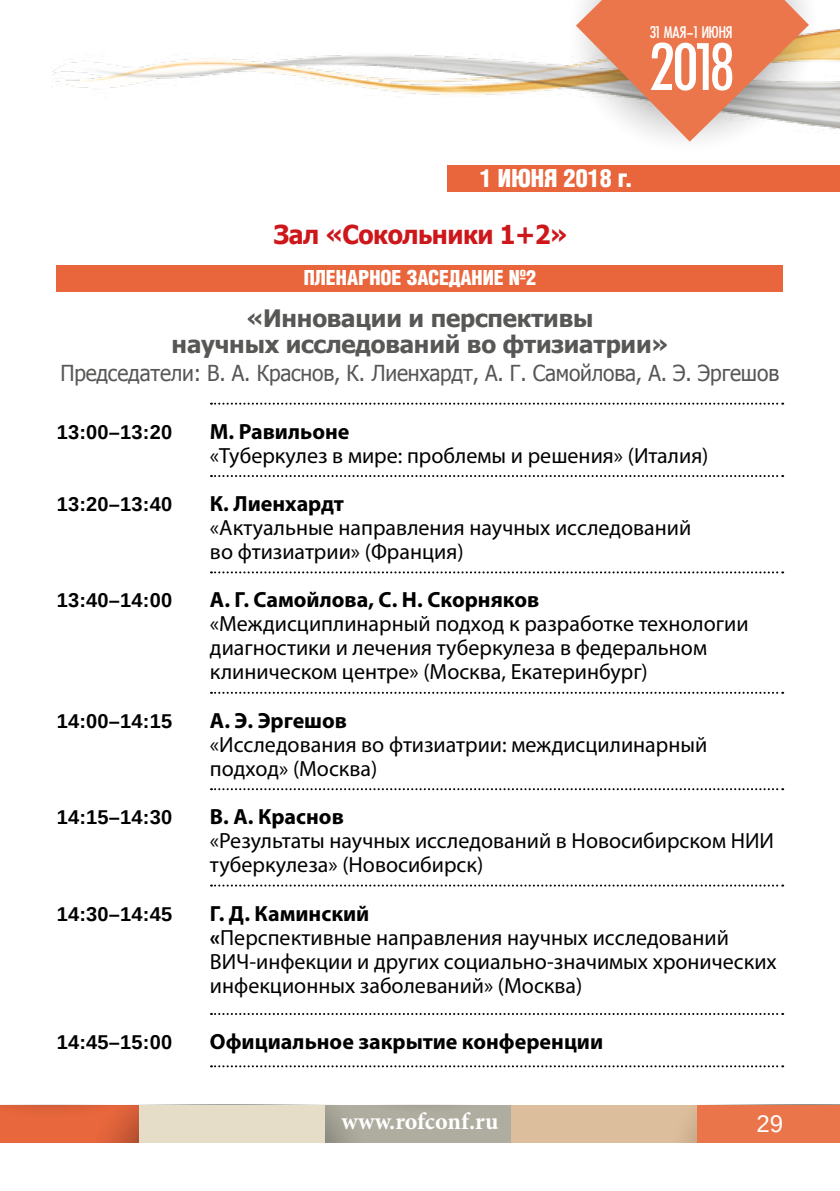
<style>
.page{position:relative;width:840px;height:1191px;background:#fff}
.page>*{position:absolute;margin:0;border:0;box-sizing:border-box;transform-origin:0 0}
.t1{font:71.2px "Futura Condensed Plain";color:#fff}
.t2{font:700 26px "Tahoma";letter-spacing:-.02em;color:#cd171a;scale:.95 1}
.t3{font:700 24px/26px "Tahoma";letter-spacing:-.01em;color:#575756;text-align:center}
.t4{font:700 24px "Minion Pro";color:#fff}
.t5{font:300 condensed 24px "AG Letterica";color:#fff}
.t6{font:24px "Liberation Sans";color:#fff}
.t7{font:22px/24px "Myriad Pro";color:#000}
.t8{font:700 22px "Myriad Pro";color:#000}
.t9{font:22px "Tahoma";letter-spacing:-.01em;color:#575756;scale:.95 1}
.t10{font:700 20px "Liberation Sans";letter-spacing:.01em;color:#000}
.t11{font:300 condensed 20px "AG Letterica";color:#fff}
.t12{font:18px "Futura Condensed Plain";color:#fff}
.s1{font-weight:700}
</style>
<div class="page">
<div style="left:510px;top:1104px;width:186px;height:38px;background:#ddbe9c"></div>
<svg style="left:0;top:1104px;width:552px;height:38px;background:#d1ac94"></svg>
<svg style="left:647px;top:1104px;width:49px;height:38px"></svg>
<div style="left:696px;top:1104px;width:143px;height:38px;background:#ea754b"></div>
<img style="left:52px;top:29px;width:787px;height:100px">
<svg style="left:543px;top:24px;width:277px;height:142px"></svg>
<svg style="left:575px;top:0;width:233px;height:142px"></svg>
<div style="left:447px;top:166px;width:392px;height:26px;background:#e9663c"></div>
<div style="left:57px;top:265px;width:725px;height:26px;background:#e9663c"></div>
<svg style="left:211px;top:403px;width:571px;height:2px"></svg>
<svg style="left:211px;top:475px;width:571px;height:2px"></svg>
<svg style="left:211px;top:571px;width:571px;height:2px"></svg>
<svg style="left:211px;top:692px;width:571px;height:2px"></svg>
<svg style="left:211px;top:788px;width:571px;height:2px"></svg>
<svg style="left:211px;top:884px;width:571px;height:2px"></svg>
<svg style="left:211px;top:1013px;width:571px;height:2px"></svg>
<svg style="left:211px;top:1065px;width:571px;height:2px"></svg>
<p class="t12" style="left:649px;top:22px;width:84px">31 МАЯ–1 ИЮНЯ</p>
<h1 class="t1" style="left:649px;top:26px;width:85px">2018</h1>
<p class="t5" style="left:479px;top:163px;width:154px">1 ИЮНЯ 2018 г.</p>
<p class="t2" style="left:273px;top:216px;width:310px">Зал «Сокольники 1+2»</p>
<p class="t11" style="left:303px;top:265px;width:234px">ПЛЕНАРНОЕ ЗАСЕДАНИЕ №2</p>
<p class="t3" style="left:171px;top:304px;width:498px">«Инновации и перспективы<br>научных исследований во фтизиатрии»</p>
<p class="t9" style="left:60px;top:358px;width:758px">Председатели: В. А. Краснов, К. Лиенхардт, А. Г. Самойлова, А. Э. Эргешов</p>
<p class="t10" style="left:57px;top:418px;width:117px">13:00–13:20</p>
<p class="t8" style="left:210px;top:417px;width:141px">М. Равильоне</p>
<p class="t7" style="left:210px;top:443px;width:500px">«Туберкулез в мире: проблемы и решения» (Италия)</p>
<p class="t10" style="left:57px;top:490px;width:117px">13:20–13:40</p>
<p class="t8" style="left:210px;top:489px;width:135px">К. Лиенхардт</p>
<p class="t7" style="left:210px;top:515px;width:482px">«Актуальные направления научных исследований во фтизиатрии» (Франция)</p>
<p class="t10" style="left:57px;top:587px;width:117px">13:40–14:00</p>
<p class="t8" style="left:210px;top:585px;width:330px">А. Г. Самойлова, С. Н. Скорняков</p>
<p class="t7" style="left:210px;top:612px;width:540px">«Междисциплинарный подход к разработке технологии диагностики и лечения туберкулеза в федеральном клиническом центре» (Москва, Екатеринбург)</p>
<p class="t10" style="left:57px;top:707px;width:117px">14:00–14:15</p>
<p class="t8" style="left:210px;top:706px;width:138px">А. Э. Эргешов</p>
<p class="t7" style="left:210px;top:732px;width:498px">«Исследования во фтизиатрии: междисцилинарный подход» (Москва)</p>
<p class="t10" style="left:57px;top:803px;width:117px">14:15–14:30</p>
<p class="t8" style="left:210px;top:802px;width:135px">В. А. Краснов</p>
<p class="t7" style="left:210px;top:828px;width:565px">«Результаты научных исследований в Новосибирском НИИ туберкулеза» (Новосибирск)</p>
<p class="t10" style="left:57px;top:900px;width:117px">14:30–14:45</p>
<p class="t7" style="left:210px;top:901px;width:568px"><span class="s1">Г. Д. Каминский<br>«</span>Перспективные направления научных исследований ВИЧ-инфекции и других социально-значимых хронических инфекционных заболеваний» (Москва)</p>
<p class="t10" style="left:57px;top:1028px;width:117px">14:45–15:00</p>
<p class="t8" style="left:210px;top:1027px;width:394px">Официальное закрытие конференции</p>
<p class="t4" style="left:341px;top:1104px;width:158px">www.rofconf.ru</p>
<p class="t6" style="left:756px;top:1109px;width:28px">29</p>
</div>
